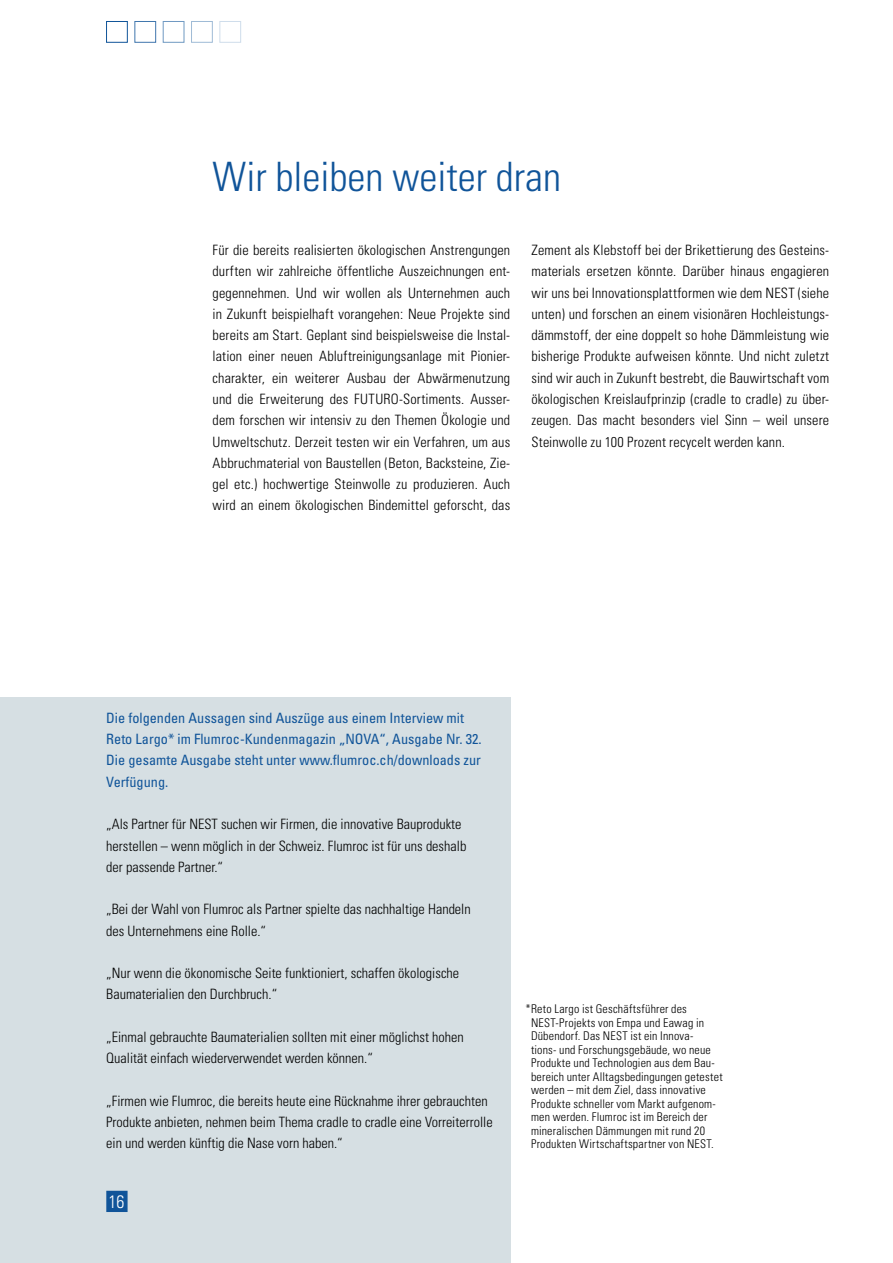
<style>
.page{position:relative;width:893px;height:1263px;background:#fff}
.page>*{position:absolute;margin:0;border:0;box-sizing:border-box;transform-origin:0 0}
.t1{font:300 condensed 40.5px "Univers";color:#105499}
.t2{font:300 condensed 18px "Univers";color:#fff}
.t3{font:300 condensed 14.25px/21.3px "Univers";color:#000}
.t4{font:condensed 14.25px/21.3px "Univers";color:#105499}
.t5{font:300 condensed 12px/13.5px "Univers";letter-spacing:.015em;color:#000}
</style>
<div class="page">
<div style="left:0;top:697px;width:510px;height:566px;background:#d6dfe3"></div>
<div style="left:106px;top:1191px;width:22px;height:21px;background:#105499;border:2px solid #105499"></div>
<div style="left:191px;top:21px;width:22px;height:22px;border:1px solid #9fbbd6"></div>
<div style="left:163px;top:21px;width:21px;height:22px;border:1px solid #6f99c2"></div>
<div style="left:135px;top:21px;width:21px;height:22px;border:1px solid #4076ad"></div>
<div style="left:106px;top:21px;width:22px;height:22px;border:1px solid #105499"></div>
<div style="left:220px;top:21px;width:21px;height:22px;border:1px solid #cfddeb"></div>
<h1 class="t1" style="left:213px;top:153px;width:350px">Wir bleiben weiter dran</h1>
<p class="t3" style="left:213px;top:239px;width:299px;text-align:justify">Für die bereits realisierten ökologischen Anstrengungen durften wir zahlreiche öffentliche Auszeichnungen ent&shy;gegennehmen. Und wir wollen als Unternehmen auch in Zukunft beispielhaft vorangehen: Neue Projekte sind bereits am Start. Geplant sind beispielsweise die Instal&shy;lation einer neuen Abluftreinigungsanlage mit Pionier&shy;charakter, ein weiterer Ausbau der Abwärmenutzung und die Erweiterung des FUTURO-Sortiments. Ausser&shy;dem forschen wir intensiv zu den Themen Ökologie und Umweltschutz. Derzeit testen wir ein Verfahren, um aus Abbruchmaterial von Baustellen (Beton, Backsteine, Zie&shy;gel etc.) hochwertige Steinwolle zu produzieren. Auch wird an einem ökologischen Bindemittel geforscht, das</p>
<p class="t3" style="left:531px;top:239px;width:299px;text-align:justify">Zement als Klebstoff bei der Brikettierung des Gesteins&shy;materials ersetzen könnte. Darüber hinaus engagieren wir uns bei Innovationsplattformen wie dem NEST (siehe unten) und forschen an einem visionären Hochleistungs&shy;dämmstoff, der eine doppelt so hohe Dämmleistung wie bisherige Produkte aufweisen könnte. Und nicht zuletzt sind wir auch in Zukunft bestrebt, die Bauwirtschaft vom ökologischen Kreislaufprinzip (cradle to cradle) zu über&shy;zeugen. Das macht besonders viel Sinn – weil unsere Steinwolle zu 100 Prozent recycelt werden kann.</p>
<p class="t4" style="left:106px;top:707px;width:377px">Die folgenden Aussagen sind Auszüge aus einem Interview mit Reto Largo* im Flumroc-Kundenmagazin „NOVA“, Ausgabe Nr. 32.<br>Die gesamte Ausgabe steht unter www.flumroc.ch/downloads zur Verfügung.</p>
<p class="t3" style="left:106px;top:814px;width:362px">„Als Partner für NEST suchen wir Firmen, die innovative Bauprodukte herstellen – wenn möglich in der Schweiz. Flumroc ist für uns deshalb der passende Partner.“</p>
<p class="t3" style="left:106px;top:899px;width:366px">„Bei der Wahl von Flumroc als Partner spielte das nachhaltige Handeln des Unternehmens eine Rolle.“</p>
<p class="t3" style="left:106px;top:962px;width:354px">„Nur wenn die ökonomische Seite funktioniert, schaffen ökologische<br>Baumaterialien den Durchbruch.“</p>
<p class="t3" style="left:106px;top:1026px;width:359px">„Einmal gebrauchte Baumaterialien sollten mit einer möglichst hohen<br>Qualität einfach wiederverwendet werden können.“</p>
<p class="t3" style="left:106px;top:1090px;width:388px">„Firmen wie Flumroc, die bereits heute eine Rücknahme ihrer gebrauchten<br>Produkte anbieten, nehmen beim Thema cradle to cradle eine Vorreiterrolle ein und werden künftig die Nase vorn haben.“</p>
<p class="t2" style="left:108px;top:1191px;width:17px">16</p>
<p class="t5" style="left:531px;top:1002px;width:193px;text-indent:-5px">*Reto Largo ist Geschäftsführer des NEST-Projekts von Empa und Eawag in Dübendorf. Das NEST ist ein Innova-<br>tions- und Forschungsgebäude, wo neue Produkte und Technologien aus dem Bau&shy;bereich unter Alltagsbedingungen getestet werden – mit dem Ziel, dass innovative Produkte schneller vom Markt aufgenom&shy;men werden. Flumroc ist im Bereich der mineralischen Dämmungen mit rund 20<br>Produkten Wirtschaftspartner von NEST.</p>
</div>
